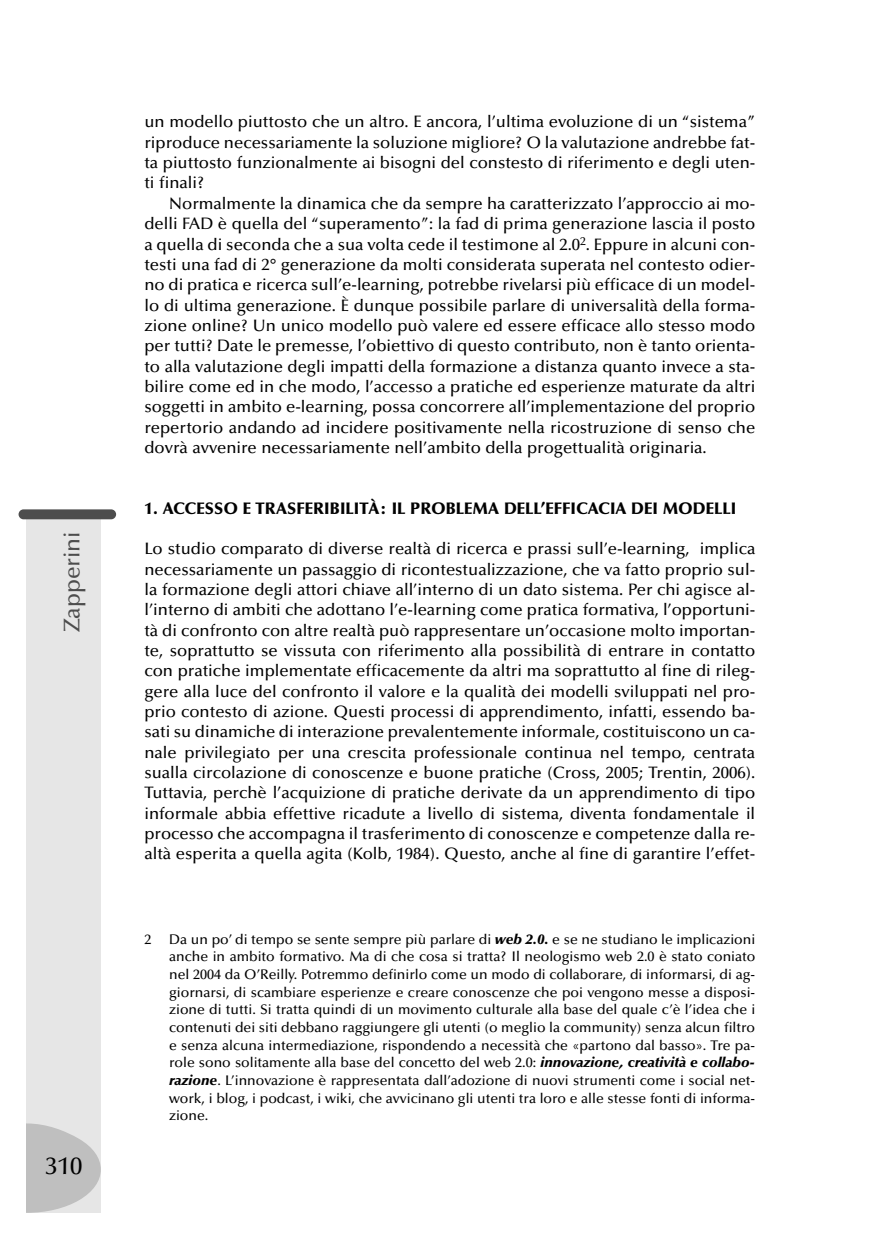
<style>
.page{position:relative;width:869px;height:1241px;background:#fff}
.page>*{position:absolute;margin:0;border:0;box-sizing:border-box;transform-origin:0 0}
.t1{font:500 24.5px "Optima";color:#000}
.t2{font:500 22.75px "Optima";color:#4d4d4d}
.t3{font:500 16.62px/20.3px "Optima";color:#000;text-align:justify}
.t4{font:900 16.62px "Optima";color:#000}
.t5{font:500 14px/17.7px "Optima";color:#000;text-align:justify}
.s1{font-weight:900;font-style:italic}
</style>
<div class="page">
<div style="left:27px;top:517px;width:74px;height:695px;background:#e6e6e6"></div>
<div style="left:19px;top:509px;width:97px;height:10px;background:#4d4d4d;border-radius:5px"></div>
<svg style="left:26px;top:1122px;width:75px;height:90px"></svg>
<p class="t2" style="left:63px;top:632px;width:103px;rotate:-90deg">Zapperini</p>
<p class="t1" style="left:45px;top:1156px;width:38px">310</p>
<p class="t3" style="left:144px;top:113px;width:612px">un modello piuttosto che un altro. E ancora, l’ultima evoluzione di un “sistema”</p>
<p class="t3" style="left:144px;top:133px;width:612px">riproduce necessariamente la soluzione migliore? O la valutazione andrebbe fat-</p>
<p class="t3" style="left:144px;top:154px;width:612px">ta piuttosto funzionalmente ai bisogni del constesto di riferimento e degli uten-</p>
<p class="t3" style="left:144px;top:174px;width:61px">ti finali?</p>
<p class="t3" style="left:169px;top:194px;width:587px">Normalmente la dinamica che da sempre ha caratterizzato l’approccio ai mo-</p>
<p class="t3" style="left:144px;top:215px;width:612px">delli FAD è quella del “superamento”: la fad di prima generazione lascia il posto</p>
<p class="t3" style="left:144px;top:235px;width:612px">a quella di seconda che a sua volta cede il testimone al 2.0<sup>2</sup>. Eppure in alcuni con-</p>
<p class="t3" style="left:144px;top:256px;width:612px">testi una fad di 2° generazione da molti considerata superata nel contesto odier-</p>
<p class="t3" style="left:144px;top:276px;width:612px">no di pratica e ricerca sull’e-learning, potrebbe rivelarsi più efficace di un model-</p>
<p class="t3" style="left:144px;top:296px;width:612px">lo di ultima generazione. È dunque possibile parlare di universalità della forma-</p>
<p class="t3" style="left:144px;top:317px;width:612px">zione online? Un unico modello può valere ed essere efficace allo stesso modo</p>
<p class="t3" style="left:144px;top:337px;width:612px">per tutti? Date le premesse, l’obiettivo di questo contributo, non è tanto orienta-</p>
<p class="t3" style="left:144px;top:357px;width:612px">to alla valutazione degli impatti della formazione a distanza quanto invece a sta-</p>
<p class="t3" style="left:144px;top:378px;width:612px">bilire come ed in che modo, l’accesso a pratiche ed esperienze maturate da altri</p>
<p class="t3" style="left:144px;top:398px;width:612px">soggetti in ambito e-learning, possa concorrere all’implementazione del proprio</p>
<p class="t3" style="left:144px;top:418px;width:612px">repertorio andando ad incidere positivamente nella ricostruzione di senso che</p>
<p class="t3" style="left:144px;top:439px;width:563px">dovrà avvenire necessariamente nell’ambito della progettualità originaria.</p>
<p class="t4" style="left:144px;top:501px;width:593px">1. ACCESSO E TRASFERIBILITÀ: IL PROBLEMA DELL’EFFICACIA DEI MODELLI</p>
<p class="t3" style="left:144px;top:540px;width:612px">Lo studio comparato di diverse realtà di ricerca e prassi sull’e-learning, implica necessariamente un passaggio di ricontestualizzazione, che va fatto proprio sul&shy;la formazione degli attori chiave all’interno di un dato sistema. Per chi agisce al&shy;l’interno di ambiti che adottano l’e-learning come pratica formativa, l’opportuni&shy;tà di confronto con altre realtà può rappresentare un’occasione molto importan&shy;te, soprattutto se vissuta con riferimento alla possibilità di entrare in contatto con pratiche implementate efficacemente da altri ma soprattutto al fine di rileg&shy;gere alla luce del confronto il valore e la qualità dei modelli sviluppati nel pro&shy;prio contesto di azione. Questi processi di apprendimento, infatti, essendo ba&shy;sati su dinamiche di interazione prevalentemente informale, costituiscono un ca&shy;nale privilegiato per una crescita professionale continua nel tempo, centrata sualla circolazione di conoscenze e buone pratiche (Cross, 2005; Trentin, 2006).<br>Tuttavia, perchè l’acquizione di pratiche derivate da un apprendimento di tipo informale abbia effettive ricadute a livello di sistema, diventa fondamentale il processo che accompagna il trasferimento di conoscenze e competenze dalla re&shy;altà esperita a quella agita (Kolb, 1984). Questo, anche al fine di garantire l’effet-</p>
<p class="t5" style="left:144px;top:931px;width:8px">2</p>
<p class="t5" style="left:169px;top:931px;width:587px">Da un po’ di tempo se sente sempre più parlare di <span class="s1">web 2.0.</span> e se ne studiano le implicazioni anche in ambito formativo. Ma di che cosa si tratta? Il neologismo web 2.0 è stato coniato nel 2004 da O’Reilly. Potremmo definirlo come un modo di collaborare, di informarsi, di ag&shy;giornarsi, di scambiare esperienze e creare conoscenze che poi vengono messe a disposi&shy;zione di tutti. Si tratta quindi di un movimento culturale alla base del quale c’è l’idea che i contenuti dei siti debbano raggiungere gli utenti (o meglio la community) senza alcun filtro e senza alcuna intermediazione, rispondendo a necessità che «partono dal basso». Tre pa&shy;role sono solitamente alla base del concetto del web 2.0: <span class="s1">innovazione, creatività e collabo&shy;razione</span>. L’innovazione è rappresentata dall’adozione di nuovi strumenti come i social net&shy;work, i blog, i podcast, i wiki, che avvicinano gli utenti tra loro e alle stesse fonti di informa&shy;zione.</p>
</div>
